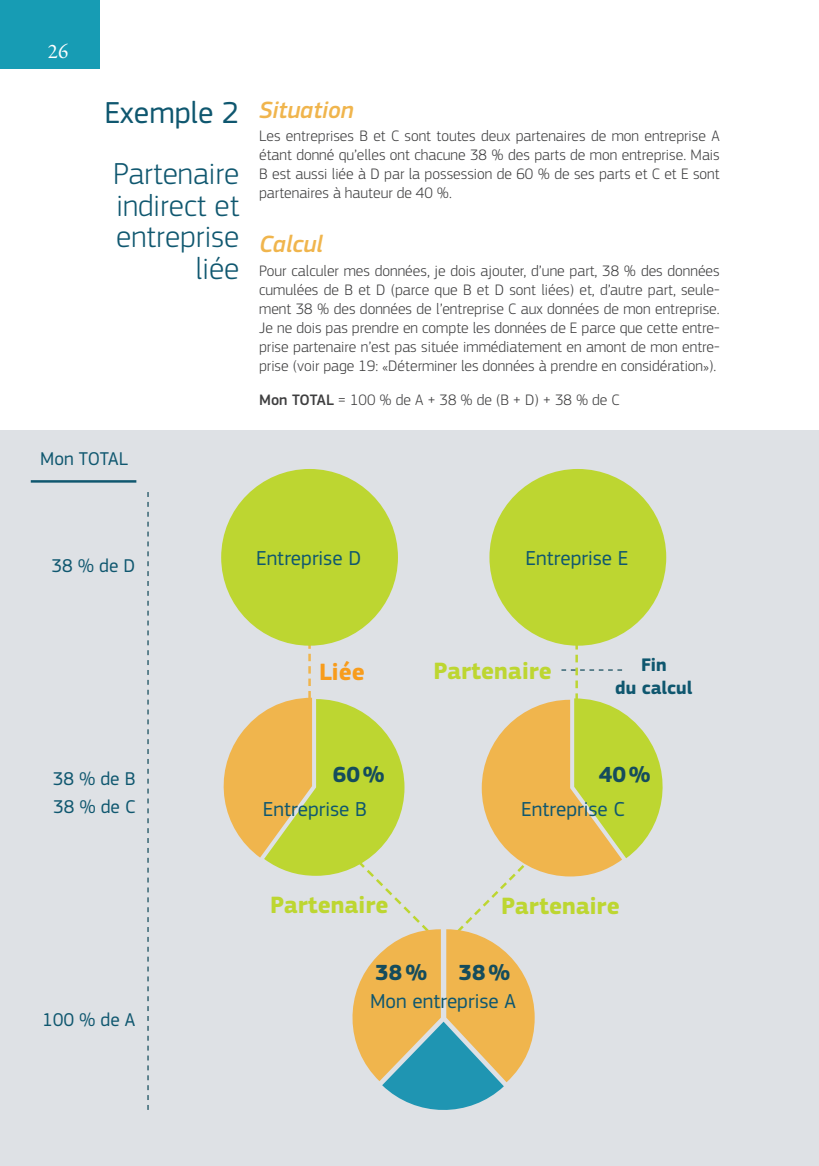
<style>
.page{position:relative;width:819px;height:1166px;background:#fff}
.page>*{position:absolute;margin:0;border:0;box-sizing:border-box;transform-origin:0 0}
.title_2_right_light{font:300 31.5px/31.5px "EC Square Sans Pro";color:#0f576f;text-align:right}
.title_2_right{font:31.5px "EC Square Sans Pro";color:#0f576f}
.t1{font:700 24.5px "EC Square Sans Pro";color:#bdd631}
.title_2_orange{font:italic 500 24.5px "EC Square Sans Pro";color:#f0b54d}
.t2{font:700 24.5px "EC Square Sans Pro";color:#f89c1c}
.t3{font:700 22.75px "EC Square Sans Pro";color:#154c5c}
.t4{font:21px "EC Square Sans Pro";color:#0f576f}
.t5{font:21px "Garamond Premr Pro";color:#fff}
.t6{font:19.25px/28px "EC Square Sans Pro";color:#0f576f}
.t7{font:700 18.9px/22.6px "EC Square Sans Pro";color:#0f576f;text-align:center}
.body_nsb{font:300 15.75px/18.9px "EC Square Sans Pro";color:#3e3e3f;text-align:justify}
.body{font:300 15.75px "EC Square Sans Pro";color:#3e3e3f}
.s1{font-weight:500}
</style>
<div class="page">
<div style="left:0;top:0;width:99px;height:68px;background:#179cb4"></div>
<div style="left:0;top:431px;width:819px;height:735px;background:#dee1e5"></div>
<div style="left:221px;top:469px;width:177px;height:177px;background:#bdd631;border-radius:88px"></div>
<div style="left:489px;top:469px;width:177px;height:177px;background:#bdd631;border-radius:88px"></div>
<svg style="left:223px;top:629px;width:440px;height:481px"></svg>
<svg style="left:147px;top:492px;width:2px;height:618px"></svg>
<hr style="left:31px;top:480px;width:105px;height:3px;background:#0f576f">
<h3 class="t5" style="left:48px;top:39px;width:22px">26</h3>
<p class="title_2_right" style="left:104px;top:94px;width:137px">Exemple 2</p>
<p class="title_2_right_light" style="left:113px;top:158px;width:128px">Partenaire indirect et entreprise liée</p>
<p class="t6" style="left:40px;top:445px;width:89px">Mon TOTAL</p>
<p class="title_2_orange" style="left:259px;top:95px;width:96px">Situation</p>
<p class="body_nsb" style="left:259px;top:127px;width:462px">Les entreprises B et C sont toutes deux partenaires de mon entreprise A étant donné qu’elles ont chacune 38 % des parts de mon entreprise. Mais B est aussi liée à D par la possession de 60 % de ses parts et C et E sont partenaires à hauteur de 40 %.</p>
<p class="title_2_orange" style="left:259px;top:230px;width:65px">Calcul</p>
<p class="body_nsb" style="left:259px;top:262px;width:462px">Pour calculer mes données, je dois ajouter, d’une part, 38 % des données cumulées de B et D (parce que B et D sont liées) et, d’autre part, seule&shy;ment 38 % des données de l’entreprise C aux données de mon entreprise.<br>Je ne dois pas prendre en compte les données de E parce que cette entre&shy;prise partenaire n’est pas située immédiatement en amont de mon entre&shy;prise (voir page 19: «Déterminer les données à prendre en considération»).</p>
<p class="body" style="left:259px;top:390px;width:362px"><span class="s1">Mon TOTAL</span> = 100 % de A + 38 % de (B + D) + 38 % de C</p>
<p class="t6" style="left:52px;top:551px;width:85px">38 % de D</p>
<p class="t6" style="left:53px;top:765px;width:84px">38 % de B<br>38 % de C</p>
<p class="t6" style="left:42px;top:1005px;width:94px">100 % de A</p>
<p class="t4" style="left:256px;top:546px;width:107px">Entreprise D</p>
<p class="t4" style="left:525px;top:546px;width:104px">Entreprise E</p>
<p class="t2" style="left:319px;top:657px;width:47px">Liée</p>
<p class="t1" style="left:433px;top:657px;width:120px">Partenaire</p>
<p class="t7" style="left:615px;top:654px;width:79px">Fin<br>du calcul</p>
<p class="t3" style="left:333px;top:761px;width:53px">60%</p>
<p class="t3" style="left:598px;top:761px;width:53px">40%</p>
<p class="t4" style="left:263px;top:797px;width:105px">Entreprise B</p>
<p class="t4" style="left:521px;top:797px;width:105px">Entreprise C</p>
<p class="t1" style="left:270px;top:890px;width:120px">Partenaire</p>
<p class="t1" style="left:501px;top:891px;width:120px">Partenaire</p>
<p class="t3" style="left:375px;top:959px;width:53px">38%</p>
<p class="t3" style="left:458px;top:959px;width:53px">38%</p>
<p class="t4" style="left:370px;top:989px;width:147px">Mon entreprise A</p>
</div>
